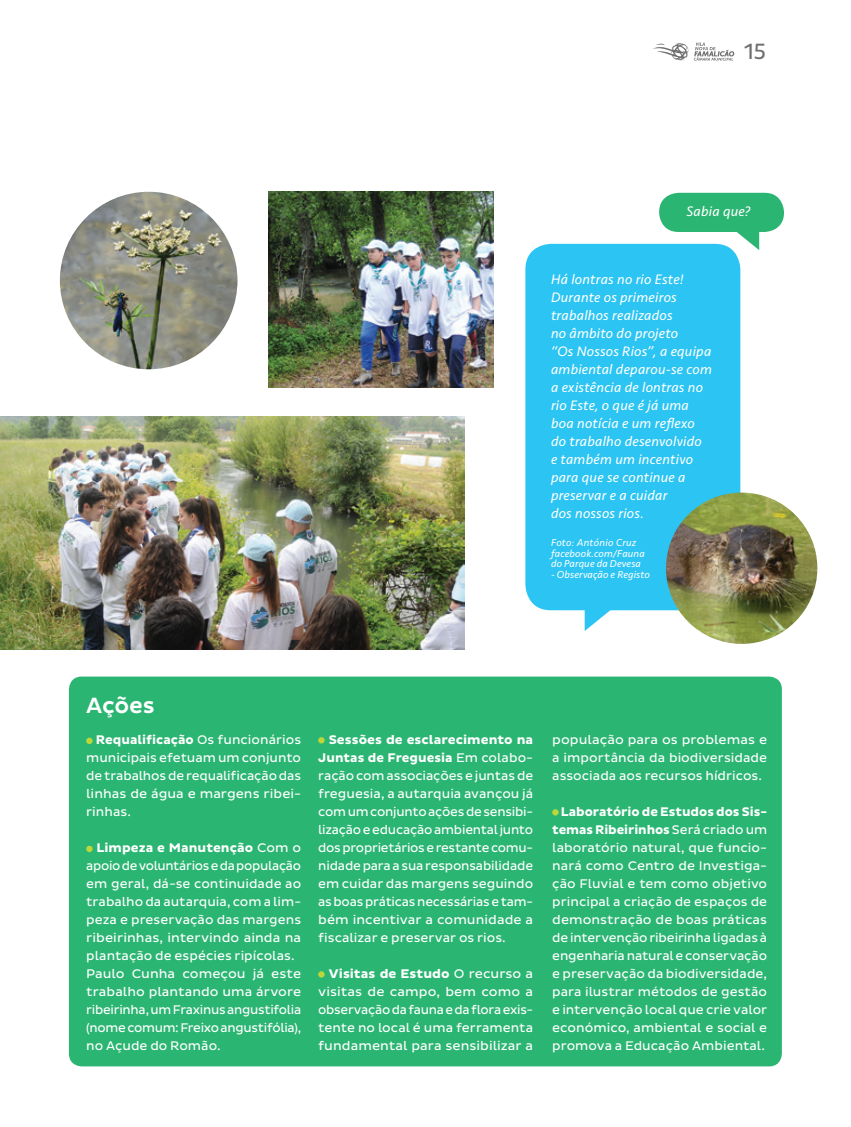
<style>
.page{position:relative;width:851px;height:1127px;background:#fff}
.page>*{position:absolute;margin:0;border:0;box-sizing:border-box;transform-origin:0 0}
.t1{font:500 22.5px "Pluto Sans";letter-spacing:-.015em;color:#fff}
.t2{font:22.5px "Pluto Sans Cond";color:#706e6e}
.t3{font:italic 14.25px/18px "Seravek Basic";letter-spacing:.01em;color:#fff}
.t4{font:12.75px/18px "Pluto Sans";color:#fff;text-align:justify}
.t5{font:italic 10.5px/10.5px "Seravek Basic";letter-spacing:.01em;color:#fff}
.s1{font-weight:700}
</style>
<div class="page">
<svg style="left:653px;top:43px;width:81px;height:18px"></svg>
<div style="left:69px;top:676px;width:712px;height:390px;background:#2bb572;border-radius:13px"></div>
<div style="left:86px;top:738px;width:7px;height:6px;background:#bed63a;border-radius:50%"></div>
<div style="left:86px;top:846px;width:7px;height:6px;background:#bed63a;border-radius:50%"></div>
<svg style="left:318px;top:737px;width:6px;height:6px"></svg>
<svg style="left:318px;top:971px;width:6px;height:6px"></svg>
<svg style="left:552px;top:809px;width:6px;height:6px"></svg>
<img style="left:0;top:416px;width:464px;height:234px">
<img style="left:269px;top:192px;width:225px;height:196px">
<div style="left:525px;top:244px;width:215px;height:366px;background:#2bc4f3;border-radius:26px"></div>
<svg style="left:584px;top:610px;width:27px;height:21px"></svg>
<div style="left:659px;top:193px;width:124px;height:39px;background:#2bb572;border-radius:20px"></div>
<svg style="left:737px;top:232px;width:22px;height:18px"></svg>
<img style="left:665px;top:492px;width:152px;height:152px;border-radius:76px">
<img style="left:60px;top:192px;width:177px;height:177px;border-radius:89px">
<h1 class="t2" style="left:744px;top:39px;width:23px">15</h1>
<p class="t3" style="left:686px;top:203px;width:65px">Sabia que?</p>
<p class="t3" style="left:551px;top:270px;width:162px">Há lontras no rio Este!<br>Durante os primeiros trabalhos realizados<br>no âmbito do projeto<br>“Os Nossos Rios”, a equipa ambiental deparou-se com a existência de lontras no rio Este, o que é já uma boa notícia e um reflexo do trabalho desenvolvido<br>e também um incentivo para que se continue a preservar e a cuidar<br>dos nossos rios.</p>
<p class="t5" style="left:551px;top:538px;width:95px">Foto: António Cruz facebook.com/Fauna do Parque da Devesa</p>
<p class="t5" style="left:551px;top:569px;width:100px">- Observação e Registo</p>
<h1 class="t1" style="left:86px;top:692px;width:70px">Ações</h1>
<p class="t4" style="left:86px;top:731px;width:216px;text-indent:10px"><span class="s1">Requalificação</span> Os funcionários municipais efetuam um conjunto de trabalhos de requalificação das linhas de água e margens ribei&shy;rinhas.</p>
<p class="t4" style="left:86px;top:839px;width:216px;text-align:left;text-indent:10px"><span class="s1">Limpeza e Manutenção</span> Com o apoio de voluntários e da população em geral, dá-se continuidade ao trabalho da autarquia, com a lim&shy;peza e preservação das margens ribeirinhas, intervindo ainda na plantação de espécies ripícolas.<br>Paulo Cunha começou já este trabalho plantando uma árvore ribeirinha, um Fraxinus angustifolia (nome comum: Freixo angustifólia), no Açude do Romão.</p>
<p class="t4" style="left:318px;top:730px;width:216px;text-indent:10px"><span class="s1">Sessões de esclarecimento na Juntas de Freguesia</span> Em colabo&shy;ração com associações e juntas de freguesia, a autarquia avançou já com um conjunto ações de sensibi&shy;lização e educação ambiental junto dos proprietários e restante comu&shy;nidade para a sua responsabilidade em cuidar das margens seguindo as boas práticas necessárias e tam&shy;bém incentivar a comunidade a fiscalizar e preservar os rios.</p>
<p class="t4" style="left:318px;top:964px;width:216px;text-indent:11px"><span class="s1">Visitas de Estudo</span> O recurso a visitas de campo, bem como a observação da fauna e da flora exis&shy;tente no local é uma ferramenta fundamental para sensibilizar a</p>
<p class="t4" style="left:552px;top:730px;width:216px">população para os problemas e a importância da biodiversidade associada aos recursos hídricos.</p>
<p class="t4" style="left:552px;top:802px;width:216px;text-indent:8px"><span class="s1">Laboratório de Estudos dos Sis&shy;temas Ribeirinhos</span> Será criado um laboratório natural, que funcio&shy;nará como Centro de Investiga&shy;ção Fluvial e tem como objetivo principal a criação de espaços de demonstração de boas práticas de intervenção ribeirinha ligadas à engenharia natural e conservação e preservação da biodiversidade, para ilustrar métodos de gestão e intervenção local que crie valor económico, ambiental e social e promova a Educação Ambiental.</p>
</div>
